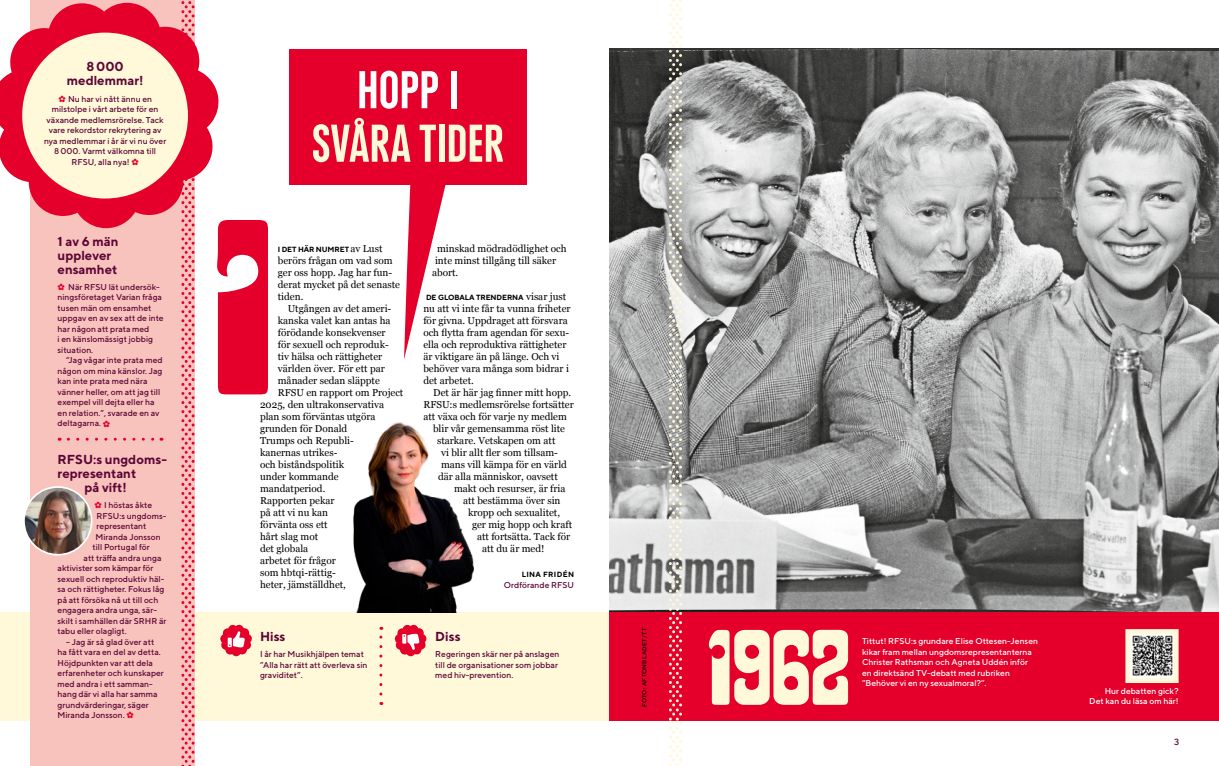
<style>
.page{position:relative;width:1219px;height:766px;background:#fff}
.page>*{position:absolute;margin:0;border:0;box-sizing:border-box;transform-origin:0 0}
.t1{font:221.4px "Wes Wilson";color:#e4002b}
.t2{font:95.1px "Wes Wilson";color:#fff8d9}
.t3{font:53px "RFSU Headline Big";letter-spacing:.01em;color:#fff8d9}
.t4{font:53px "RFSU Headline Big";color:#fff}
.t5{font:700 13px/14px "TT Norms";color:#5b0535}
.t6{font:10px/12px "Georgia";color:#000}
.t7{font:500 9px "TT Norms";color:#5b0535}
.t8{font:500 8.5px/10.5px "TT Norms";color:#5b0535}
.t9{font:500 8.5px/10.5px "TT Norms";color:#fff}
.t10{font:700 7.5px "TT Norms";letter-spacing:-.01em;color:#000}
.t11{font:700 7.5px "TT Norms";letter-spacing:.04em;color:#000}
.t12{font:500 6px "TT Norms";letter-spacing:.04em;color:#000}
.s1{color:#e4002b}
.s2{font-family:"Georgia";font-weight:400;font-size:10px}
</style>
<div class="page">
<div style="left:0;top:612px;width:609px;height:108px;background:#fff8d9"></div>
<svg style="left:220px;top:624px;width:32px;height:32px"></svg>
<svg style="left:395px;top:624px;width:31px;height:32px"></svg>
<svg style="left:379px;top:626px;width:3px;height:68px"></svg>
<div style="left:289px;top:49px;width:238px;height:136px;background:#e4002b"></div>
<svg style="left:404px;top:185px;width:42px;height:174px"></svg>
<div style="left:30px;top:0;width:165px;height:765px;background:#f8c2bd"></div>
<svg style="left:181px;top:1px;width:14px;height:765px"></svg>
<svg style="left:0;top:3px;width:219px;height:225px;fill:#e4002b"></svg>
<div style="left:22px;top:33px;width:166px;height:165px;background:#fff8d9;border-radius:50%"></div>
<svg style="left:68px;top:437px;width:94px;height:3px"></svg>
<img style="left:609px;top:48px;width:610px;height:564px">
<div style="left:609px;top:612px;width:610px;height:108px;background:#e4002b"></div>
<svg style="left:669px;top:0;width:13px;height:766px"></svg>
<img style="left:353px;top:422px;width:121px;height:190px">
<img style="left:1131px;top:635px;width:42px;height:41px">
<div style="left:1125px;top:629px;width:54px;height:53px;border:5px solid #fff8d9"></div>
<img style="left:24px;top:487px;width:68px;height:67px;border-radius:34px">
<div style="left:23px;top:486px;width:70px;height:69px;border:2px solid #fff;border-radius:50%"></div>
<h3 class="t5" style="left:67px;top:58px;width:78px;line-height:14.7px;text-align:center">8000 medlemmar!</h3>
<p class="t8" style="left:44px;top:93px;width:124px;text-align:center"><span class="s1">✿</span> Nu har vi nått ännu en milstolpe i vårt arbete för en växande medlemsrörelse. Tack vare rekordstor rekrytering av nya medlemmar i år är vi nu över<br>8000. Varmt välkomna till<br>RFSU, alla nya! <span class="s1">✿</span></p>
<h3 class="t4" style="left:357px;top:62px;width:102px">HOPP I</h3>
<h3 class="t3" style="left:312px;top:115px;width:193px">SVÅRA TIDER</h3>
<h1 class="t1" style="left:213px;top:184px;width:61px">I</h1>
<h3 class="t5" style="left:58px;top:234px;width:62px">1 av 6 män upplever ensamhet</h3>
<p class="t8" style="left:58px;top:281px;width:108px"><span class="s1">✿</span> När RFSU lät undersök&shy;ningsföretaget Varian fråga tusen män om ensamhet uppgav en av sex att de inte har någon att prata med<br>i en känslomässigt jobbig situation.</p>
<p class="t8" style="left:58px;top:355px;width:107px;text-indent:9px">“Jag vågar inte prata med någon om mina känslor. Jag kan inte prata med nära vänner heller, om att jag till exempel vill dejta eller ha en relation.”, svarade en av deltagarna. <span class="s1">✿</span></p>
<p class="t6" style="left:437px;top:242px;width:131px">minskad mödradödlighet och</p>
<p class="t6" style="left:435px;top:254px;width:123px">inte minst tillgång till säker</p>
<p class="t6" style="left:432px;top:266px;width:28px">abort.</p>
<p class="t10" style="left:426px;top:293px;width:142px">DE GLOBALA TRENDERNA <span class="s2">visar just</span></p>
<p class="t6" style="left:423px;top:302px;width:149px">nu att vi inte får ta vunna friheter för givna. Uppdraget att försvara och flytta fram agendan för sexu&shy;ella och reproduktiva rättigheter är viktigare än på länge. Och vi behöver vara många som bidrar i det arbetet.</p>
<p class="t6" style="left:433px;top:386px;width:139px">Det är här jag finner mitt hopp.</p>
<p class="t6" style="left:423px;top:398px;width:152px">RFSU:s medlemsrörelse fortsätter</p>
<p class="t6" style="left:423px;top:410px;width:145px">att växa och för varje ny medlem</p>
<p class="t6" style="left:433px;top:422px;width:134px">blir vår gemensamma röst lite</p>
<p class="t6" style="left:437px;top:434px;width:120px">starkare. Vetskapen om att</p>
<p class="t6" style="left:441px;top:446px;width:119px">vi blir allt fler som tillsam-</p>
<p class="t6" style="left:441px;top:458px;width:127px">mans vill kämpa för en värld</p>
<p class="t6" style="left:438px;top:470px;width:121px">där alla människor, oavsett</p>
<p class="t6" style="left:454px;top:482px;width:113px">makt och resurser, är fria</p>
<p class="t6" style="left:463px;top:494px;width:99px">att bestämma över sin</p>
<p class="t6" style="left:468px;top:506px;width:94px">kropp och sexualitet,</p>
<p class="t6" style="left:472px;top:518px;width:102px">ger mig hopp och kraft</p>
<p class="t6" style="left:477px;top:530px;width:95px">att fortsätta. Tack för</p>
<p class="t6" style="left:482px;top:542px;width:64px">att du är med!</p>
<p class="t11" style="left:522px;top:570px;width:54px">LINA FRIDÉN</p>
<p class="t8" style="left:504px;top:579px;width:72px">Ordförande RFSU</p>
<p class="t10" style="left:278px;top:245px;width:106px">I DET HÄR NUMRET <span class="s2">av Lust</span></p>
<p class="t6" style="left:278px;top:254px;width:124px">berörs frågan om vad som ger oss hopp. Jag har fun&shy;derat mycket på det senaste tiden.</p>
<p class="t6" style="left:288px;top:302px;width:105px">Utgången av det ameri-</p>
<p class="t6" style="left:278px;top:314px;width:114px">kanska valet kan antas ha</p>
<p class="t6" style="left:278px;top:326px;width:109px">förödande konsekvenser</p>
<p class="t6" style="left:278px;top:338px;width:112px">för sexuell och reproduk-</p>
<p class="t6" style="left:278px;top:350px;width:106px">tiv hälsa och rättigheter</p>
<p class="t6" style="left:278px;top:362px;width:109px">världen över. För ett par</p>
<p class="t6" style="left:278px;top:374px;width:104px">månader sedan släppte</p>
<p class="t6" style="left:278px;top:386px;width:127px">RFSU en rapport om Project</p>
<p class="t6" style="left:260px;top:398px;width:126px">2025, den ultrakonservativa</p>
<p class="t6" style="left:260px;top:410px;width:117px">plan som förväntas utgöra</p>
<p class="t6" style="left:260px;top:422px;width:89px">grunden för Donald</p>
<p class="t6" style="left:260px;top:434px;width:95px">Trumps och Republi-</p>
<p class="t6" style="left:260px;top:446px;width:79px">kanernas utrikes-</p>
<p class="t6" style="left:260px;top:458px;width:86px">och biståndspolitik</p>
<p class="t6" style="left:260px;top:470px;width:80px">under kommande</p>
<p class="t6" style="left:260px;top:482px;width:67px">mandatperiod.</p>
<p class="t6" style="left:260px;top:494px;width:76px">Rapporten pekar</p>
<p class="t6" style="left:260px;top:506px;width:70px">på att vi nu kan</p>
<p class="t6" style="left:260px;top:518px;width:69px">förvänta oss ett</p>
<p class="t6" style="left:260px;top:530px;width:60px">hårt slag mot</p>
<p class="t6" style="left:260px;top:542px;width:50px">det globala</p>
<p class="t6" style="left:260px;top:554px;width:77px">arbetet för frågor</p>
<p class="t6" style="left:260px;top:566px;width:77px">som hbtqi-rättig-</p>
<p class="t6" style="left:260px;top:578px;width:87px">heter, jämställdhet,</p>
<h3 class="t5" style="left:58px;top:452px;width:111px">RFSU:s ungdoms-</h3>
<h3 class="t5" style="left:58px;top:466px;width:80px">representant</h3>
<h3 class="t5" style="left:85px;top:480px;width:44px">på vift!</h3>
<p class="t8" style="left:95px;top:499px;width:59px"><span class="s1">✿</span> I höstas åkte</p>
<p class="t8" style="left:97px;top:510px;width:71px">RFSU:s ungdoms-</p>
<p class="t8" style="left:97px;top:520px;width:51px">representant</p>
<p class="t8" style="left:96px;top:531px;width:67px">Miranda Jonsson</p>
<p class="t8" style="left:93px;top:541px;width:59px">till Portugal för</p>
<p class="t8" style="left:84px;top:552px;width:79px">att träffa andra unga</p>
<p class="t8" style="left:58px;top:562px;width:97px">aktivister som kämpar för</p>
<p class="t8" style="left:58px;top:573px;width:108px">sexuell och reproduktiv häl-</p>
<p class="t8" style="left:58px;top:583px;width:108px">sa och rättigheter. Fokus låg</p>
<p class="t8" style="left:58px;top:594px;width:102px">på att försöka nå ut till och</p>
<p class="t8" style="left:58px;top:604px;width:101px">engagera andra unga, sär-</p>
<p class="t8" style="left:58px;top:615px;width:110px">skilt i samhällen där SRHR är</p>
<p class="t8" style="left:58px;top:625px;width:71px">tabu eller olagligt.</p>
<p class="t8" style="left:58px;top:636px;width:108px;text-indent:8px">– Jag är så glad över att ha fått vara en del av detta.<br>Höjdpunkten var att dela erfarenheter och kunskaper med andra i ett samman&shy;hang där vi alla har samma grundvärderingar, säger<br>Miranda Jonsson. <span class="s1">✿</span></p>
<h2 class="t2" style="left:707px;top:614px;width:144px">1962</h2>
<p class="t9" style="left:862px;top:635px;width:177px">Tittut! RFSU:s grundare Elise Ottesen-Jensen kikar fram mellan ungdomsrepresentanterna Christer Rathsman och Agneta Uddén inför en direktsänd TV-debatt med rubriken ”Behöver vi en ny sexualmoral?”.</p>
<p class="t12" style="left:640px;top:707px;width:81px;rotate:-90deg">FOTO: AFTONBLADET/TT</p>
<h3 class="t5" style="left:260px;top:629px;width:27px">Hiss</h3>
<p class="t8" style="left:260px;top:648px;width:109px">I år har Musikhjälpen temat ”Alla har rätt att överleva sin graviditet”.</p>
<h3 class="t5" style="left:435px;top:629px;width:27px">Diss</h3>
<p class="t8" style="left:435px;top:648px;width:126px">Regeringen skär ner på anslagen till de organisationer som jobbar med hiv-prevention.</p>
<p class="t9" style="left:1089px;top:685px;width:91px;text-align:right">Hur debatten gick?<br>Det kan du läsa om här!</p>
<p class="t7" style="left:1174px;top:735px;width:7px">3</p>
</div>
